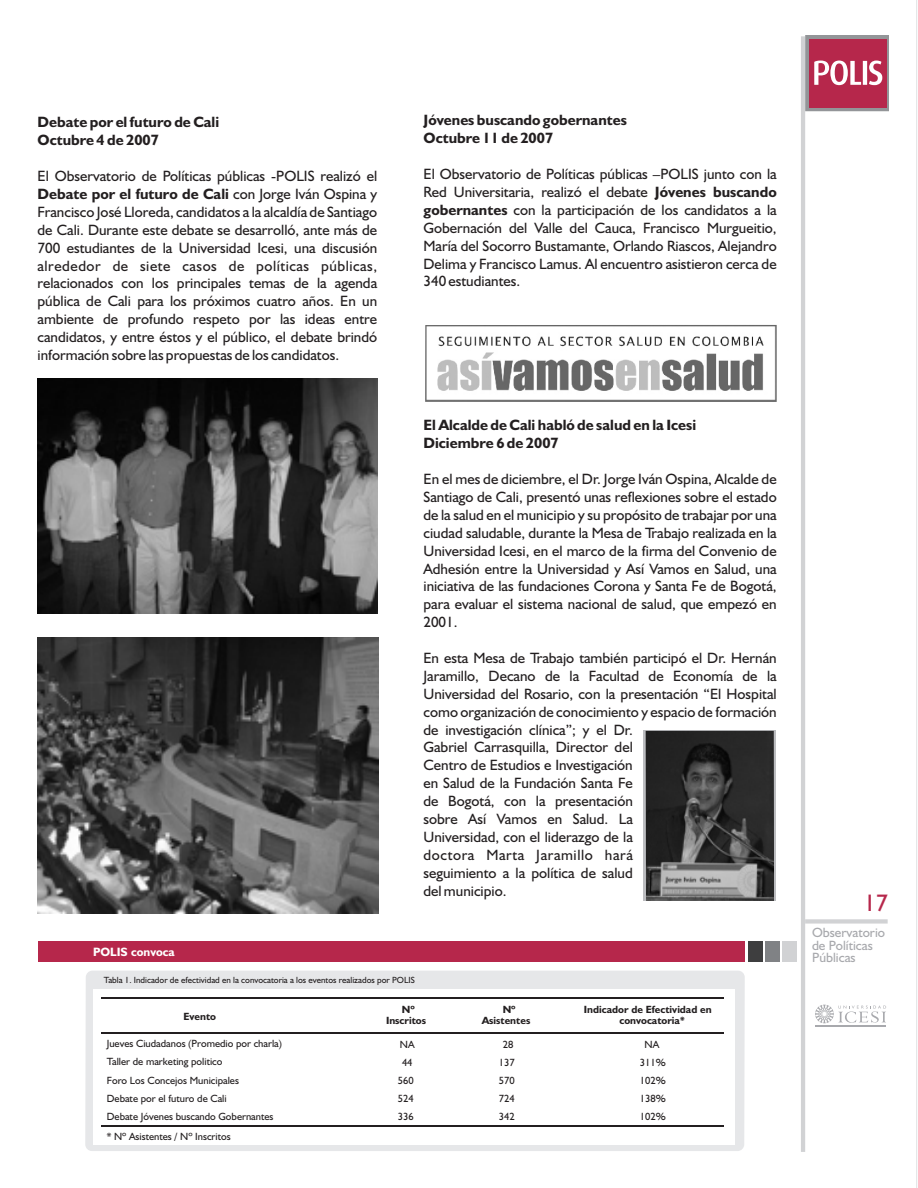
<style>
.page{position:relative;width:918px;height:1188px;background:#fff}
.page>*{position:absolute;margin:0;border:0;box-sizing:border-box;transform-origin:0 0}
.t1{font:24px "Humanist 521 BT";color:#b6274b}
.t2{font:15px/17.9px "Humanist 521 BT";color:#231f20;text-align:justify}
.t3{font:700 15px/18px "Humanist 521 BT";color:#231f20}
.t4{font:13.5px/12.6px "Humanist 521 BT";color:#a8a9ad}
.t5{font:700 12.15px "Humanist 521 BT";color:#fff}
.t6{font:10.5px "Humanist 521 BT";color:#231f20}
.t7{font:700 10.5px/11.2px "Humanist 521 BT";color:#231f20}
.t8{font:9px "Humanist 521 BT";color:#231f20}
.s1{font-weight:700}
</style>
<div class="page">
<hr style="left:801px;top:36px;width:4px;height:1116px;background:#d1d2d4">
<div style="left:805px;top:919px;width:83px;height:5px;background:#d1d2d4"></div>
<hr style="left:815px;top:1026px;width:71px;height:1px;background:#a8a9ad">
<svg style="left:815px;top:1005px;width:71px;height:18px"></svg>
<svg style="left:802px;top:35px;width:87px;height:77px;background:#ba5972"></svg>
<div style="left:85px;top:971px;width:660px;height:180px;background:#e6e7e9"></div>
<div style="left:93px;top:989px;width:641px;height:156px;background:#fff"></div>
<hr style="left:101px;top:997px;width:623px;height:1px;background:#231f20">
<hr style="left:101px;top:1032px;width:623px;height:1px;background:#231f20">
<hr style="left:101px;top:1126px;width:623px;height:1px;background:#231f20">
<img style="left:38px;top:379px;width:340px;height:235px">
<img style="left:38px;top:637px;width:341px;height:277px">
<div style="left:38px;top:941px;width:706px;height:21px;background:#b6274b"></div>
<div style="left:748px;top:941px;width:15px;height:21px;background:#3e3e3f"></div>
<div style="left:765px;top:941px;width:15px;height:21px;background:#808285"></div>
<div style="left:783px;top:941px;width:14px;height:21px;background:#d1d2d4"></div>
<img style="left:425px;top:325px;width:352px;height:77px">
<div style="left:644px;top:731px;width:132px;height:170px;background:linear-gradient(to bottom,#bcbdc0,#bcbdc0)"></div>
<img style="left:646px;top:731px;width:128px;height:170px">
<p class="t3" style="left:38px;top:114px;width:183px">Debate por el futuro de Cali<br>Octubre 4 de 2007</p>
<p class="t2" style="left:38px;top:168px;width:341px">El Observatorio de Políticas públicas -POLIS realizó el <span class="s1">Debate por el futuro de Cali</span> con Jorge Iván Ospina y Francisco José Lloreda, candidatos a la alcaldía de Santiago de Cali. Durante este debate se desarrolló, ante más de 700 estudiantes de la Universidad Icesi, una discusión alrededor de siete casos de políticas públicas, relacionados con los principales temas de la agenda pública de Cali para los próximos cuatro años. En un ambiente de profundo respeto por las ideas entre candidatos, y entre éstos y el público, el debate brindó información sobre las propuestas de los candidatos.</p>
<p class="t3" style="left:424px;top:112px;width:205px">Jóvenes buscando gobernantes<br>Octubre 11 de 2007</p>
<p class="t2" style="left:424px;top:166px;width:355px">El Observatorio de Políticas públicas –POLIS junto con la Red Universitaria, realizó el debate <span class="s1">Jóvenes buscando gobernantes</span> con la participación de los candidatos a la Gobernación del Valle del Cauca, Francisco Murgueitio, María del Socorro Bustamante, Orlando Riascos, Alejandro Delima y Francisco Lamus. Al encuentro asistieron cerca de 340 estudiantes.</p>
<p class="t3" style="left:424px;top:417px;width:274px">El Alcalde de Cali habló de salud en la Icesi<br>Diciembre 6 de 2007</p>
<p class="t2" style="left:424px;top:471px;width:355px">En el mes de diciembre, el Dr. Jorge Iván Ospina, Alcalde de Santiago de Cali, presentó unas reflexiones sobre el estado de la salud en el municipio y su propósito de trabajar por una ciudad saludable, durante la Mesa de Trabajo realizada en la Universidad Icesi, en el marco de la firma del Convenio de Adhesión entre la Universidad y Así Vamos en Salud, una iniciativa de las fundaciones Corona y Santa Fe de Bogotá, para evaluar el sistema nacional de salud, que empezó en 2001.</p>
<p class="t2" style="left:423px;top:650px;width:355px;text-align:left">En esta Mesa de Trabajo también participó el Dr. Hernán Jaramillo, Decano de la Facultad de Economía de la Universidad del Rosario, con la presentación “El Hospital como organización de conocimiento y espacio de formación de investigación clínica”; y el Dr.<br>Gabriel Carrasquilla, Director del<br>Centro de Estudios e Investigación<br>en Salud de la Fundación Santa Fe<br>de Bogotá, con la presentación<br>sobre Así Vamos en Salud. La<br>Universidad, con el liderazgo de la<br>doctora Marta Jaramillo hará<br>seguimiento a la política de salud<br>del municipio.</p>
<p class="t5" style="left:93px;top:947px;width:83px">POLIS convoca</p>
<p class="t8" style="left:104px;top:976px;width:313px">Tabla 1. Indicador de efectividad en la convocatoria a los eventos realizados por POLIS</p>
<p class="t7" style="left:183px;top:1012px;width:34px">Evento</p>
<p class="t7" style="left:386px;top:1005px;width:42px;text-align:center">Nº<br>Inscritos</p>
<p class="t7" style="left:482px;top:1005px;width:50px;text-indent:21px">Nº<br>Asistentes</p>
<p class="t7" style="left:619px;top:1005px;width:94px;text-indent:-35px">Indicador de Efectividad en convocatoria*</p>
<p class="t6" style="left:107px;top:1039px;width:177px">Jueves Ciudadanos (Promedio por charla)</p>
<p class="t6" style="left:400px;top:1040px;width:16px">NA</p>
<p class="t6" style="left:503px;top:1040px;width:12px">28</p>
<p class="t6" style="left:645px;top:1040px;width:16px">NA</p>
<p class="t6" style="left:107px;top:1057px;width:117px">Taller de marketing politico</p>
<p class="t6" style="left:402px;top:1058px;width:12px">44</p>
<p class="t6" style="left:499px;top:1058px;width:17px">137</p>
<p class="t6" style="left:640px;top:1058px;width:27px">311%</p>
<p class="t6" style="left:107px;top:1076px;width:134px">Foro Los Concejos Municipales</p>
<p class="t6" style="left:398px;top:1076px;width:17px">560</p>
<p class="t6" style="left:499px;top:1076px;width:17px">570</p>
<p class="t6" style="left:640px;top:1076px;width:27px">102%</p>
<p class="t6" style="left:107px;top:1094px;width:121px">Debate por el futuro de Cali</p>
<p class="t6" style="left:398px;top:1094px;width:17px">524</p>
<p class="t6" style="left:499px;top:1094px;width:17px">724</p>
<p class="t6" style="left:640px;top:1094px;width:27px">138%</p>
<p class="t6" style="left:107px;top:1112px;width:168px">Debate Jóvenes buscando Gobernantes</p>
<p class="t6" style="left:398px;top:1112px;width:17px">336</p>
<p class="t6" style="left:499px;top:1112px;width:17px">342</p>
<p class="t6" style="left:640px;top:1112px;width:27px">102%</p>
<p class="t6" style="left:107px;top:1132px;width:125px">* Nº Asistentes / Nº Inscritos</p>
<h1 class="t1" style="left:864px;top:893px;width:26px">17</h1>
<p class="t4" style="left:812px;top:927px;width:75px">Observatorio de Políticas<br>Públicas</p>
</div>
